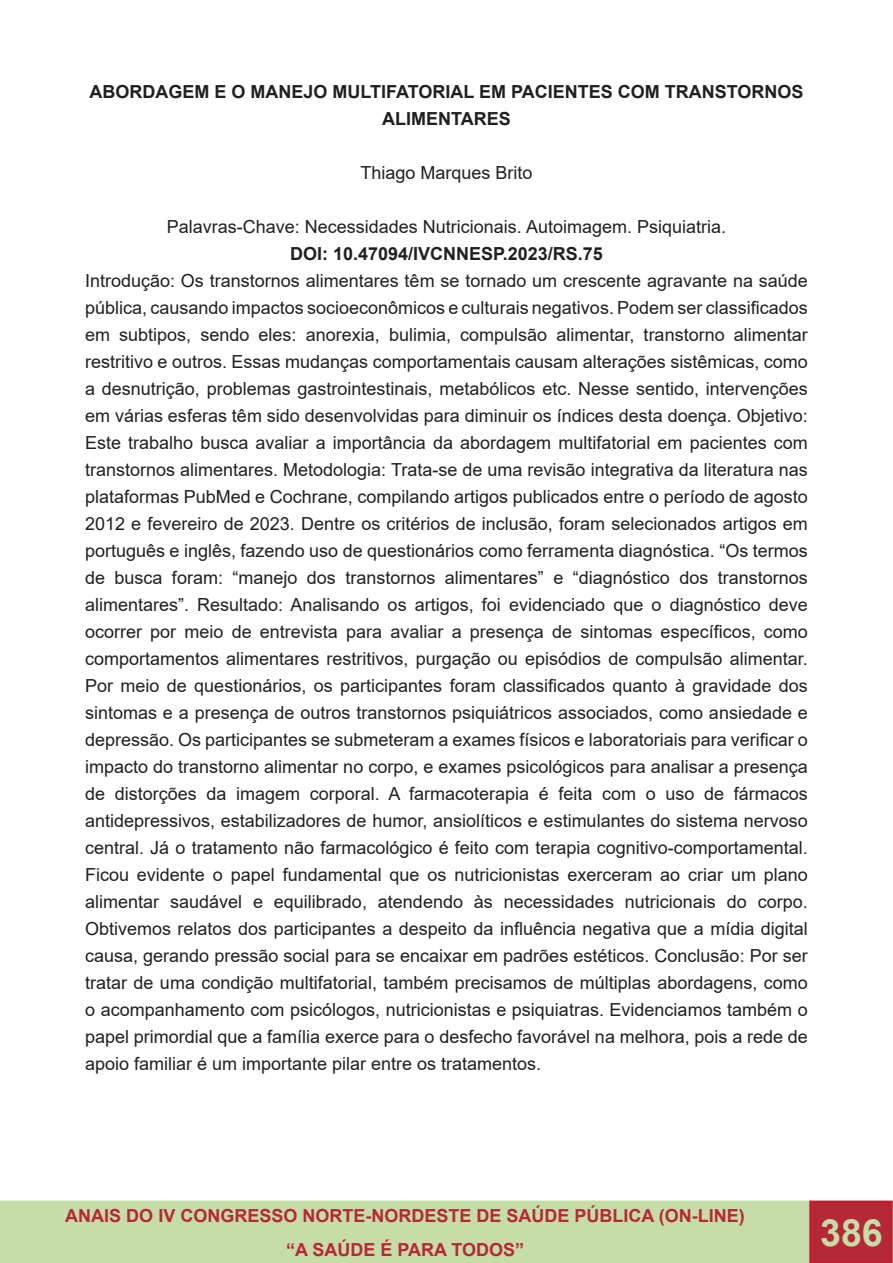
<style>
.page{position:relative;width:893px;height:1263px;background:#fff}
.page>*{position:absolute;margin:0;border:0;box-sizing:border-box;transform-origin:0 0}
.t1{font:700 37.5px "Arial";color:#c7dda9}
.t2{font:18px/27px "Arial";color:#231f20;text-align:justify}
.t3{font:700 18px/27px "Arial";color:#231f20;text-align:center}
.t4{font:700 18px/33.6px "Arial";color:#b72836;text-align:center}
</style>
<div class="page">
<div style="left:0;top:1201px;width:810px;height:62px;background:#c7dda9"></div>
<div style="left:0;top:1200px;width:811px;height:63px;border:2px solid #c7dda9"></div>
<div style="left:810px;top:1201px;width:83px;height:62px;background:#b72836"></div>
<div style="left:809px;top:1200px;width:84px;height:63px;border:2px solid #c41c34"></div>
<svg style="left:892px;top:1200px;width:1px;height:63px"></svg>
<p class="t3" style="left:89px;top:79px;width:716px">ABORDAGEM E O MANEJO MULTIFATORIAL EM PACIENTES COM TRANSTORNOS<br>ALIMENTARES</p>
<p class="t2" style="left:360px;top:159px;width:174px">Thiago Marques Brito</p>
<p class="t2" style="left:167px;top:213px;width:561px">Palavras-Chave: Necessidades Nutricionais. Autoimagem. Psiquiatria.</p>
<p class="t3" style="left:290px;top:241px;width:314px">DOI: 10.47094/IVCNNESP.2023/RS.75</p>
<p class="t2" style="left:85px;top:267px;width:724px">Introdução: Os transtornos alimentares têm se tornado um crescente agravante na saúde pública, causando impactos socioeconômicos e culturais negativos. Podem ser classificados em subtipos, sendo eles: anorexia, bulimia, compulsão alimentar, transtorno alimentar restritivo e outros. Essas mudanças comportamentais causam alterações sistêmicas, como a desnutrição, problemas gastrointestinais, metabólicos etc. Nesse sentido, intervenções em várias esferas têm sido desenvolvidas para diminuir os índices desta doença. Objetivo:<br>Este trabalho busca avaliar a importância da abordagem multifatorial em pacientes com transtornos alimentares. Metodologia: Trata-se de uma revisão integrativa da literatura nas plataformas PubMed e Cochrane, compilando artigos publicados entre o período de agosto 2012 e fevereiro de 2023. Dentre os critérios de inclusão, foram selecionados artigos em português e inglês, fazendo uso de questionários como ferramenta diagnóstica. “Os termos de busca foram: “manejo dos transtornos alimentares” e “diagnóstico dos transtornos alimentares”. Resultado: Analisando os artigos, foi evidenciado que o diagnóstico deve ocorrer por meio de entrevista para avaliar a presença de sintomas específicos, como comportamentos alimentares restritivos, purgação ou episódios de compulsão alimentar.<br>Por meio de questionários, os participantes foram classificados quanto à gravidade dos sintomas e a presença de outros transtornos psiquiátricos associados, como ansiedade e depressão. Os participantes se submeteram a exames físicos e laboratoriais para verificar o impacto do transtorno alimentar no corpo, e exames psicológicos para analisar a presença de distorções da imagem corporal. A farmacoterapia é feita com o uso de fármacos antidepressivos, estabilizadores de humor, ansiolíticos e estimulantes do sistema nervoso central. Já o tratamento não farmacológico é feito com terapia cognitivo-comportamental.<br>Ficou evidente o papel fundamental que os nutricionistas exerceram ao criar um plano alimentar saudável e equilibrado, atendendo às necessidades nutricionais do corpo.<br>Obtivemos relatos dos participantes a despeito da influência negativa que a mídia digital causa, gerando pressão social para se encaixar em padrões estéticos. Conclusão: Por ser tratar de uma condição multifatorial, também precisamos de múltiplas abordagens, como o acompanhamento com psicólogos, nutricionistas e psiquiatras. Evidenciamos também o papel primordial que a família exerce para o desfecho favorável na melhora, pois a rede de apoio familiar é um importante pilar entre os tratamentos.</p>
<p class="t4" style="left:65px;top:1199px;width:681px">ANAIS DO IV CONGRESSO NORTE-NORDESTE DE SAÚDE PÚBLICA (ON-LINE) “A SAÚDE É PARA TODOS”</p>
<h1 class="t1" style="left:820px;top:1206px;width:64px">386</h1>
</div>
